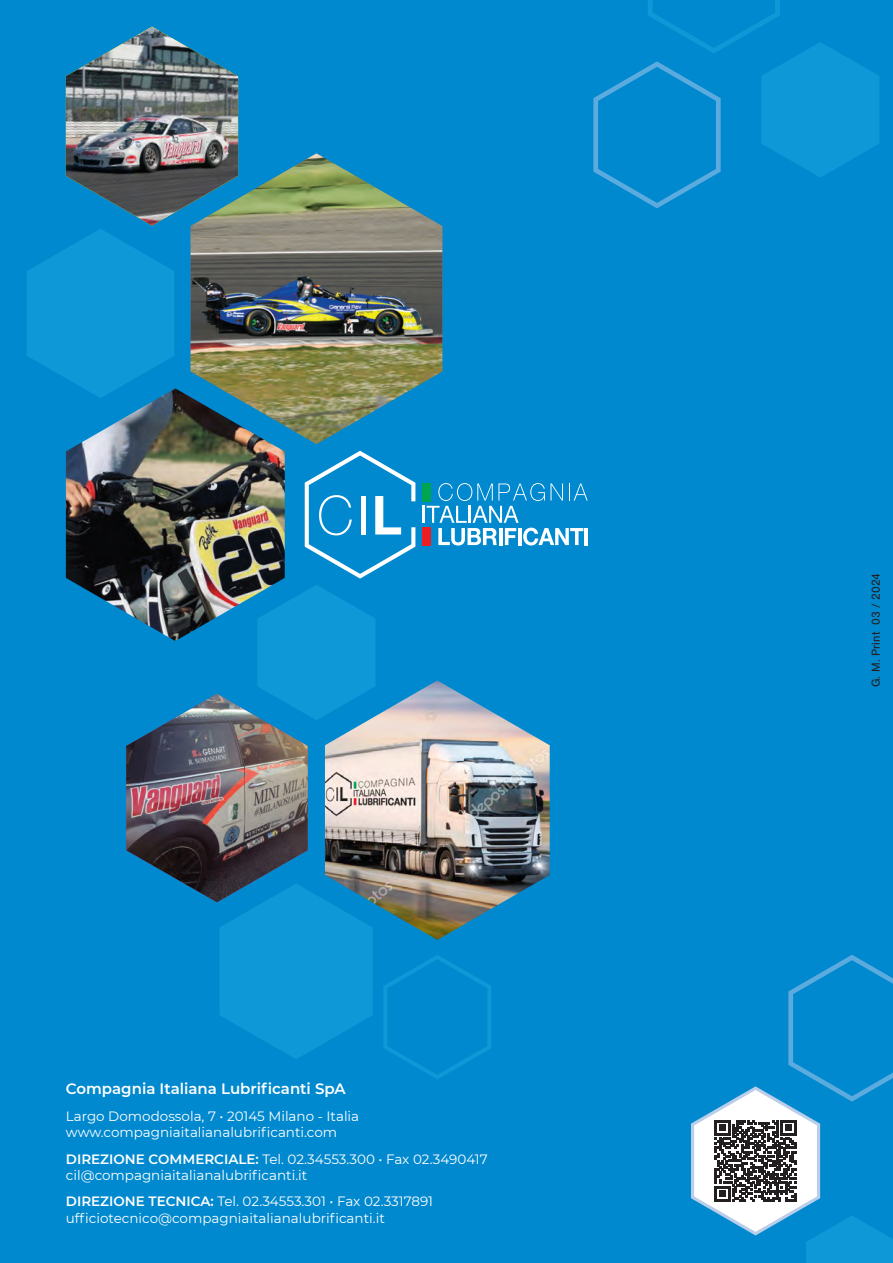
<style>
.page{position:relative;width:893px;height:1263px;background:#0089cf}
.page>*{position:absolute;margin:0;border:0;box-sizing:border-box;transform-origin:0 0}
.t1{font:600 15px "Montserrat";color:#fff}
.t2{font:13.5px "Montserrat";color:#fff}
.t3{font:12px "Nimbus San";color:#231f20}
.s1{font-weight:600}
</style>
<div class="page">
<svg style="left:305px;top:451px;width:110px;height:128px"></svg>
<svg style="left:423px;top:483px;width:165px;height:62px"></svg>
<svg style="left:691px;top:955px;width:202px;height:308px"></svg>
<svg style="left:593px;top:0;width:286px;height:208px"></svg>
<img style="left:66px;top:398px;width:219px;height:215px">
<img style="left:375px;top:680px;width:175px;height:260px">
<img style="left:191px;top:153px;width:251px;height:291px">
<svg style="left:27px;top:76px;width:211px;height:322px"></svg>
<img style="left:66px;top:27px;width:172px;height:198px">
<svg style="left:384px;top:955px;width:107px;height:124px"></svg>
<img style="left:126px;top:585px;width:249px;height:474px">
<p class="t1" style="left:66px;top:1078px;width:281px">Compagnia Italiana Lubrificanti SpA</p>
<p class="t2" style="left:66px;top:1106px;width:295px">Largo Domodossola, 7 • 20145 Milano - Italia</p>
<p class="t2" style="left:66px;top:1123px;width:273px">www.compagniaitalianalubrificanti.com</p>
<p class="t2" style="left:66px;top:1149px;width:423px"><span class="s1">DIREZIONE COMMERCIALE:</span> Tel. 02.34553.300 • Fax 02.3490417</p>
<p class="t2" style="left:66px;top:1166px;width:243px">cil@compagniaitalianalubrificanti.it</p>
<p class="t2" style="left:66px;top:1192px;width:369px"><span class="s1">DIREZIONE TECNICA:</span> Tel. 02.34553.301 • Fax 02.3317891</p>
<p class="t2" style="left:66px;top:1208px;width:320px">ufficiotecnico@compagniaitalianalubrificanti.it</p>
<p class="t3" style="left:869px;top:687px;width:116px;rotate:-90deg">G. M. Print 03 / 2024</p>
</div>
